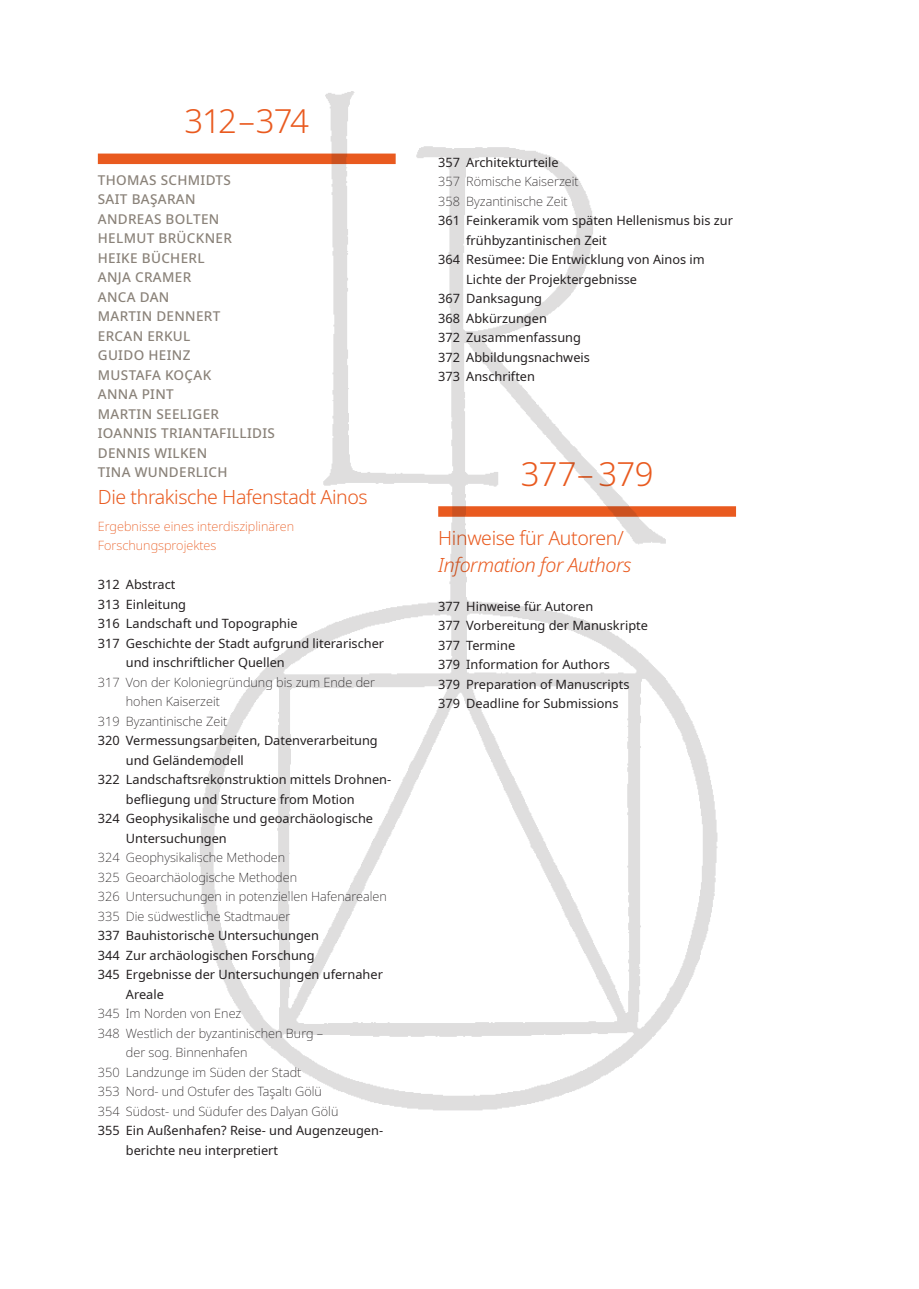
<style>
.page{position:relative;width:919px;height:1289px;background:#fff}
.page>*{position:absolute;margin:0;border:0;box-sizing:border-box;transform-origin:0 0}
.t1{font:300 33px "Noto Sans";letter-spacing:-.025em;color:#e95a1f}
.t2{font:300 19.5px "Noto Sans";letter-spacing:-.02em;color:#e95a1f}
.t3{font:italic 300 19.5px "Noto Sans";letter-spacing:-.02em;color:#e95a1f}
.t4{font:500 13.5px/19.5px "Noto Sans";letter-spacing:.025em;color:#8a8279}
.t5{font:12.75px/19.5px "Noto Sans";color:#231f20}
.t6{font:200 12.75px/19.5px "Noto Sans";color:#231f20}
.t7{font:200 12.75px/19.5px "Noto Sans";color:#e95a1f}
</style>
<div class="page">
<div style="left:98px;top:153px;width:297px;height:11px;background:#e95a1f"></div>
<img style="left:140px;top:91px;width:594px;height:1020px">
<h1 class="t1" style="left:184px;top:98px;width:126px">312–374</h1>
<p class="t4" style="left:98px;top:170px;width:178px">THOMAS SCHMIDTS<br>SAIT BAŞARAN<br>ANDREAS BOLTEN<br>HELMUT BRÜCKNER<br>HEIKE BÜCHERL<br>ANJA CRAMER<br>ANCA DAN<br>MARTIN DENNERT<br>ERCAN ERKUL<br>GUIDO HEINZ<br>MUSTAFA KOÇAK<br>ANNA PINT<br>MARTIN SEELIGER<br>IOANNIS TRIANTAFILLIDIS<br>DENNIS WILKEN<br>TINA WUNDERLICH</p>
<h2 class="t2" style="left:98px;top:483px;width:271px">Die thrakische Hafenstadt Ainos</h2>
<p class="t7" style="left:98px;top:516px;width:198px">Ergebnisse eines interdisziplinären<br>Forschungsprojektes</p>
<p class="t5" style="left:98px;top:575px;width:79px">312 Abstract</p>
<p class="t5" style="left:98px;top:594px;width:90px">313 Einleitung</p>
<p class="t5" style="left:98px;top:614px;width:201px">316 Landschaft und Topographie</p>
<p class="t5" style="left:98px;top:633px;width:288px">317 Geschichte der Stadt aufgrund literarischer</p>
<p class="t5" style="left:126px;top:653px;width:160px">und inschriftlicher Quellen</p>
<p class="t6" style="left:98px;top:672px;width:279px">317 Von der Koloniegründung bis zum Ende der</p>
<p class="t6" style="left:126px;top:692px;width:96px">hohen Kaiserzeit</p>
<p class="t6" style="left:98px;top:711px;width:131px">319 Byzantinische Zeit</p>
<p class="t5" style="left:98px;top:731px;width:281px">320 Vermessungsarbeiten, Datenverarbeitung</p>
<p class="t5" style="left:126px;top:750px;width:119px">und Geländemodell</p>
<p class="t5" style="left:98px;top:770px;width:295px">322 Landschaftsrekonstruktion mittels Drohnen-</p>
<p class="t5" style="left:126px;top:789px;width:230px">befliegung und Structure from Motion</p>
<p class="t5" style="left:98px;top:809px;width:277px">324 Geophysikalische und geoarchäologische</p>
<p class="t5" style="left:126px;top:828px;width:102px">Untersuchungen</p>
<p class="t6" style="left:98px;top:848px;width:290px">324 Geophysikalische Methoden<br>325 Geoarchäologische Methoden<br>326 Untersuchungen in potenziellen Hafenarealen 335 Die südwestliche Stadtmauer</p>
<p class="t5" style="left:98px;top:926px;width:223px">337 Bauhistorische Untersuchungen</p>
<p class="t5" style="left:98px;top:945px;width:218px">344 Zur archäologischen Forschung</p>
<p class="t5" style="left:98px;top:965px;width:286px">345 Ergebnisse der Untersuchungen ufernaher</p>
<p class="t5" style="left:126px;top:984px;width:39px">Areale</p>
<p class="t6" style="left:98px;top:1004px;width:145px">345 Im Norden von Enez</p>
<p class="t6" style="left:98px;top:1023px;width:227px">348 Westlich der byzantinischen Burg –</p>
<p class="t6" style="left:126px;top:1043px;width:123px">der sog. Binnenhafen</p>
<p class="t6" style="left:98px;top:1062px;width:205px">350 Landzunge im Süden der Stadt</p>
<p class="t6" style="left:98px;top:1082px;width:225px">353 Nord- und Ostufer des Taşaltı Gölü</p>
<p class="t6" style="left:98px;top:1101px;width:242px">354 Südost- und Südufer des Dalyan Gölü</p>
<p class="t5" style="left:126px;top:1121px;width:259px;text-indent:-28px">355 Ein Außenhafen? Reise- und Augenzeugen&shy;berichte neu interpretiert</p>
<p class="t5" style="left:438px;top:153px;width:122px">357 Architekturteile</p>
<p class="t6" style="left:438px;top:172px;width:142px">357 Römische Kaiserzeit<br>358 Byzantinische Zeit</p>
<p class="t5" style="left:438px;top:211px;width:296px">361 Feinkeramik vom späten Hellenismus bis zur</p>
<p class="t5" style="left:466px;top:231px;width:142px">frühbyzantinischen Zeit</p>
<p class="t5" style="left:438px;top:250px;width:268px">364 Resümee: Die Entwicklung von Ainos im</p>
<p class="t5" style="left:466px;top:270px;width:172px">Lichte der Projektergebnisse</p>
<p class="t5" style="left:438px;top:289px;width:105px">367 Danksagung</p>
<p class="t5" style="left:438px;top:309px;width:110px">368 Abkürzungen</p>
<p class="t5" style="left:438px;top:328px;width:144px">372 Zusammenfassung</p>
<p class="t5" style="left:438px;top:348px;width:153px">372 Abbildungsnachweis</p>
<p class="t5" style="left:438px;top:367px;width:98px">373 Anschriften</p>
<h1 class="t1" style="left:520px;top:450px;width:134px">377– 379</h1>
<h2 class="t2" style="left:438px;top:524px;width:187px">Hinweise für Autoren/</h2>
<h2 class="t3" style="left:438px;top:551px;width:195px">Information for Authors</h2>
<p class="t5" style="left:438px;top:596px;width:211px">377 Hinweise für Autoren<br>377 Vorbereitung der Manuskripte<br>377 Termine<br>379 Information for Authors<br>379 Preparation of Manuscripts<br>379 Deadline for Submissions</p>
</div>
